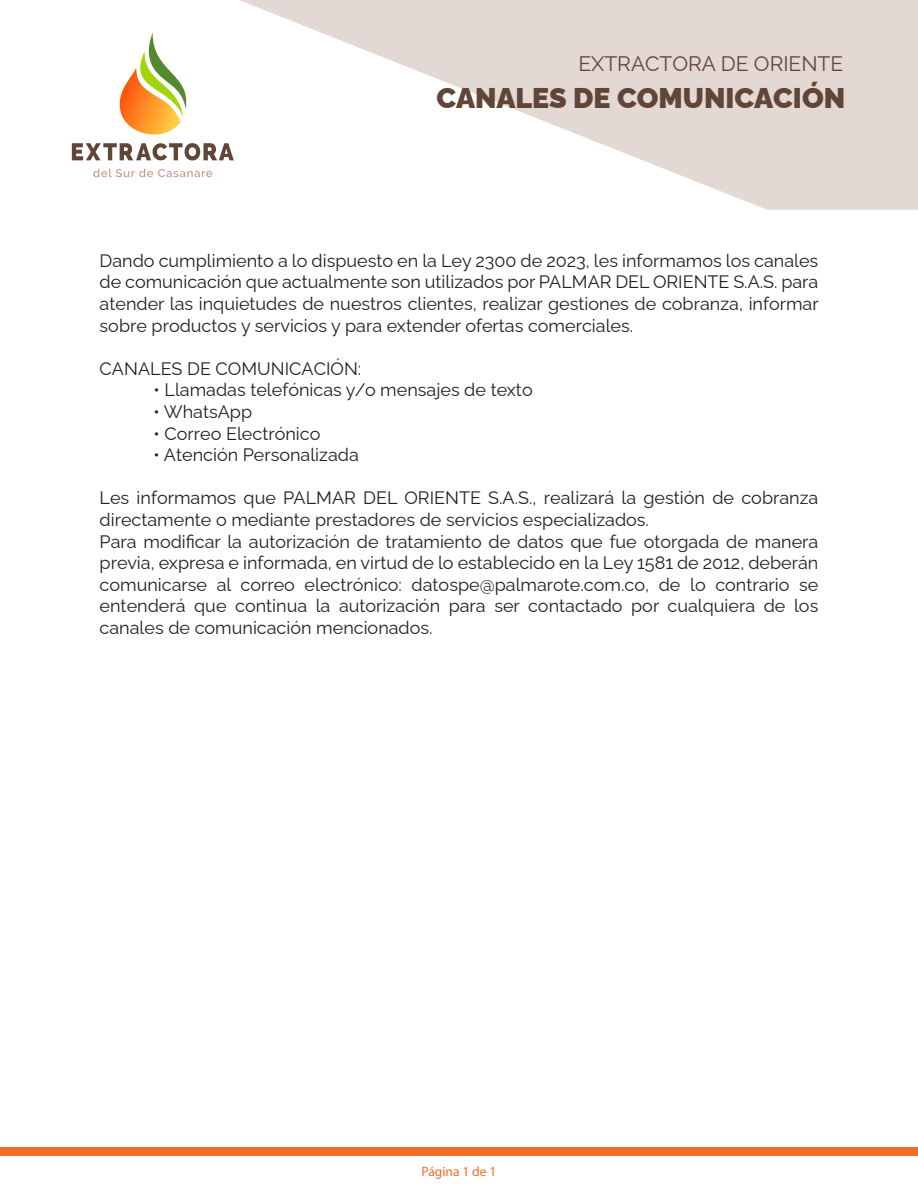
<style>
.page{position:relative;width:918px;height:1188px;background:#fff}
.page>*{position:absolute;margin:0;border:0;box-sizing:border-box;transform-origin:0 0}
.t1{font:100 28.5px "Raleway";color:#614638}
.t2{font:100 21px "Raleway";color:#614638}
.t3{font:100 18px/21.6px "Raleway";color:#231f20;text-align:justify}
.t4{font:13.5px "Myriad Pro";color:#f16c24}
</style>
<div class="page">
<svg style="left:239px;top:0;width:679px;height:210px;fill:#e3d8d3"></svg>
<svg style="left:72px;top:33px;width:162px;height:145px"></svg>
<div style="left:0;top:1148px;width:918px;height:8px;background:#f16c24"></div>
<p class="t2" style="left:578px;top:47px;width:266px">EXTRACTORA DE ORIENTE</p>
<h1 class="t1" style="left:436px;top:75px;width:410px">CANALES DE COMUNICACIÓN</h1>
<p class="t3" style="left:100px;top:248px;width:721px">Dando cumplimiento a lo dispuesto en la Ley 2300 de 2023, les informamos los canales de comunicación que actualmente son utilizados por PALMAR DEL ORIENTE S.A.S. para atender las inquietudes de nuestros clientes, realizar gestiones de cobranza, informar sobre productos y servicios y para extender ofertas comerciales.</p>
<p class="t3" style="left:100px;top:356px;width:263px">CANALES DE COMUNICACIÓN:</p>
<p class="t3" style="left:154px;top:377px;width:381px">• Llamadas telefónicas y/o mensajes de texto</p>
<p class="t3" style="left:154px;top:399px;width:100px">• WhatsApp</p>
<p class="t3" style="left:154px;top:420px;width:168px">• Correo Electrónico</p>
<p class="t3" style="left:154px;top:442px;width:207px">• Atención Personalizada</p>
<p class="t3" style="left:100px;top:485px;width:720px;text-align:left">Les informamos que PALMAR DEL ORIENTE S.A.S., realizará la gestión de cobranza directamente o mediante prestadores de servicios especializados.<br>Para modificar la autorización de tratamiento de datos que fue otorgada de manera previa, expresa e informada, en virtud de lo establecido en la Ley 1581 de 2012, deberán comunicarse al correo electrónico: datospe@palmarote.com.co, de lo contrario se entenderá que continua la autorización para ser contactado por cualquiera de los canales de comunicación mencionados.</p>
<p class="t4" style="left:422px;top:1163px;width:76px">Página 1 de 1</p>
</div>
